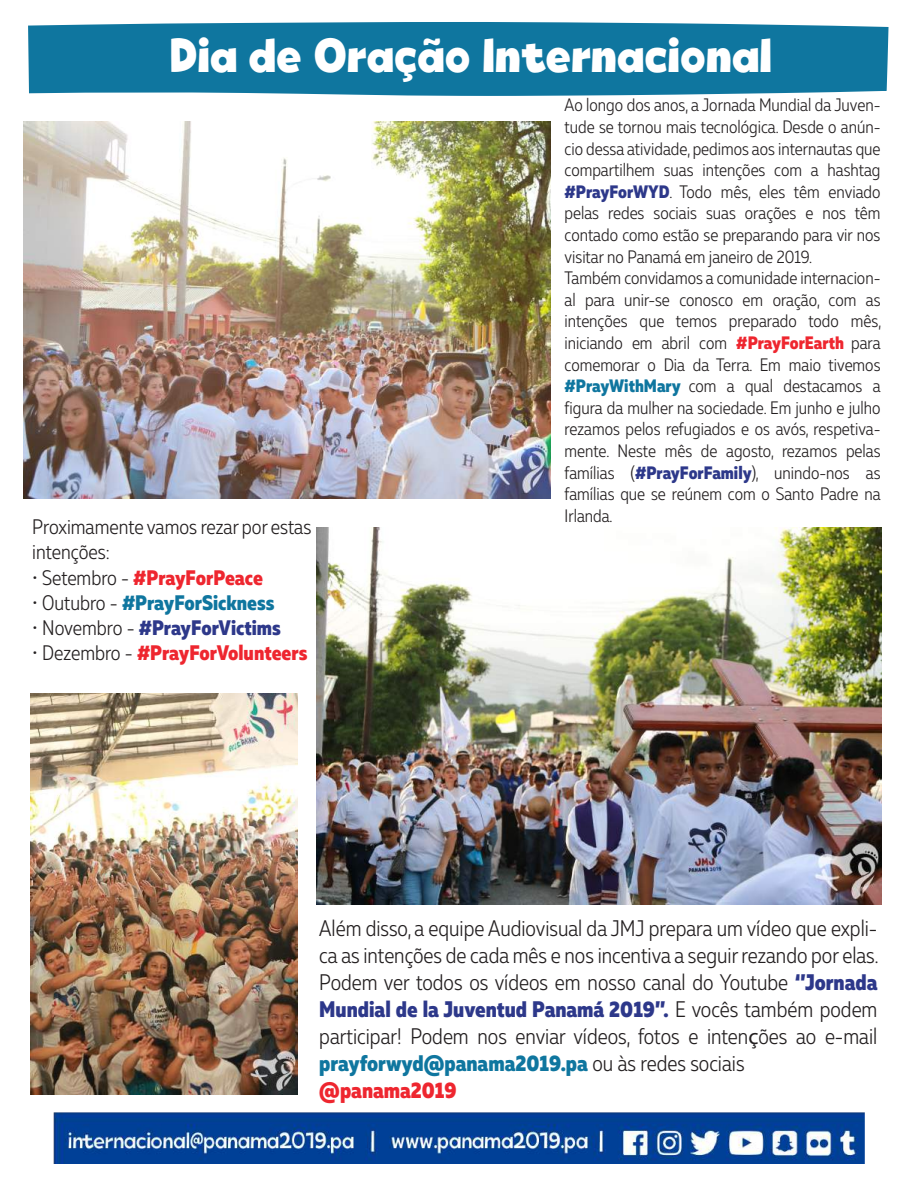
<style>
.page{position:relative;width:918px;height:1188px;background:#fff}
.page>*{position:absolute;margin:0;border:0;box-sizing:border-box;transform-origin:0 0}
.t1{font:900 48px "Tobi";color:#fff}
.t2{font:300 22.5px/27px "Muller Narrow";color:#231f20}
.t3{font:800 21px "Muller Narrow";color:#ee262f}
.t4{font:300 21px/25.2px "Muller Narrow";color:#231f20}
.t5{font:800 21px "Muller Narrow";color:#0f769f}
.t6{font:800 21px "Muller Narrow";color:#2d388a}
.t7{font:300 18px/21.6px "Muller Narrow";color:#231f20}
.s1{font-weight:800;color:#2d388a}
.s2{font-weight:800;color:#ee262f}
.s3{font-weight:800;color:#0f769f}
.s4{font-weight:300;color:#231f20}
.s5{font-family:"Myriad Pro";font-weight:400}
</style>
<div class="page">
<img style="left:53px;top:1112px;width:812px;height:52px">
<div style="left:28px;top:22px;width:861px;height:74px;background:#0f769f"></div>
<img style="left:23px;top:122px;width:528px;height:376px">
<img style="left:316px;top:528px;width:566px;height:377px">
<img style="left:30px;top:693px;width:268px;height:401px">
<h1 class="t1" style="left:170px;top:26px;width:603px">Dia de Oração Internacional</h1>
<p class="t7" style="left:565px;top:94px;width:318px">Ao longo dos anos, a Jornada Mundial da Juven&shy;tude se tornou mais tecnológica. Desde o anún&shy;cio dessa atividade, pedimos aos internautas que compartilhem suas intenções com a hashtag <span class="s1">#PrayForWYD</span>. Todo mês, eles têm enviado pelas redes sociais suas orações e nos têm contado como estão se preparando para vir nos visitar no Panamá em janeiro de 2019.<br>Também convidamos a comunidade internacion&shy;al para unir-se conosco em oração, com as intenções que temos preparado todo mês, iniciando em abril com <span class="s2">#PrayForEarth</span> para comemorar o Dia da Terra. Em maio tivemos <span class="s3">#PrayWithMary</span> com a qual destacamos a figura da mulher na sociedade. Em junho e julho rezamos pelos refugiados e os avós, respetiva&shy;mente. Neste mês de agosto, rezamos pelas famílias (<span class="s1">#PrayForFamily</span>), unindo-nos as famílias que se reúnem com o Santo Padre na Irlanda.</p>
<p class="t4" style="left:32px;top:514px;width:281px">Proximamente vamos rezar por estas intenções:</p>
<p class="t3" style="left:32px;top:564px;width:232px"><span class="s4">• Setembro -</span> #PrayForPeace</p>
<p class="t5" style="left:32px;top:589px;width:244px"><span class="s4">• Outubro -</span> #PrayForSickness</p>
<p class="t6" style="left:32px;top:614px;width:250px"><span class="s4">• Novembro -</span> #PrayForVictims</p>
<p class="t3" style="left:32px;top:640px;width:277px"><span class="s4">• Dezembro -</span> #PrayForVolunteers</p>
<p class="t2" style="left:319px;top:915px;width:561px">Além disso, a equipe Audiovisual da JMJ prepara um vídeo que expli&shy;ca as intenções de cada mês e nos incentiva a seguir rezando por elas.<br>Podem ver todos os vídeos em nosso canal do Youtube <span class="s1">‘’Jornada Mundial de la Juventud Panamá 2019’’.</span> E vocês também podem participar! Podem nos enviar vídeos, fotos e inten<span class="s5">ç</span>ões ao e-mail <span class="s3">prayforwyd@panama2019.pa</span> ou às redes sociais <span class="s2">@panama2019</span></p>
</div>
